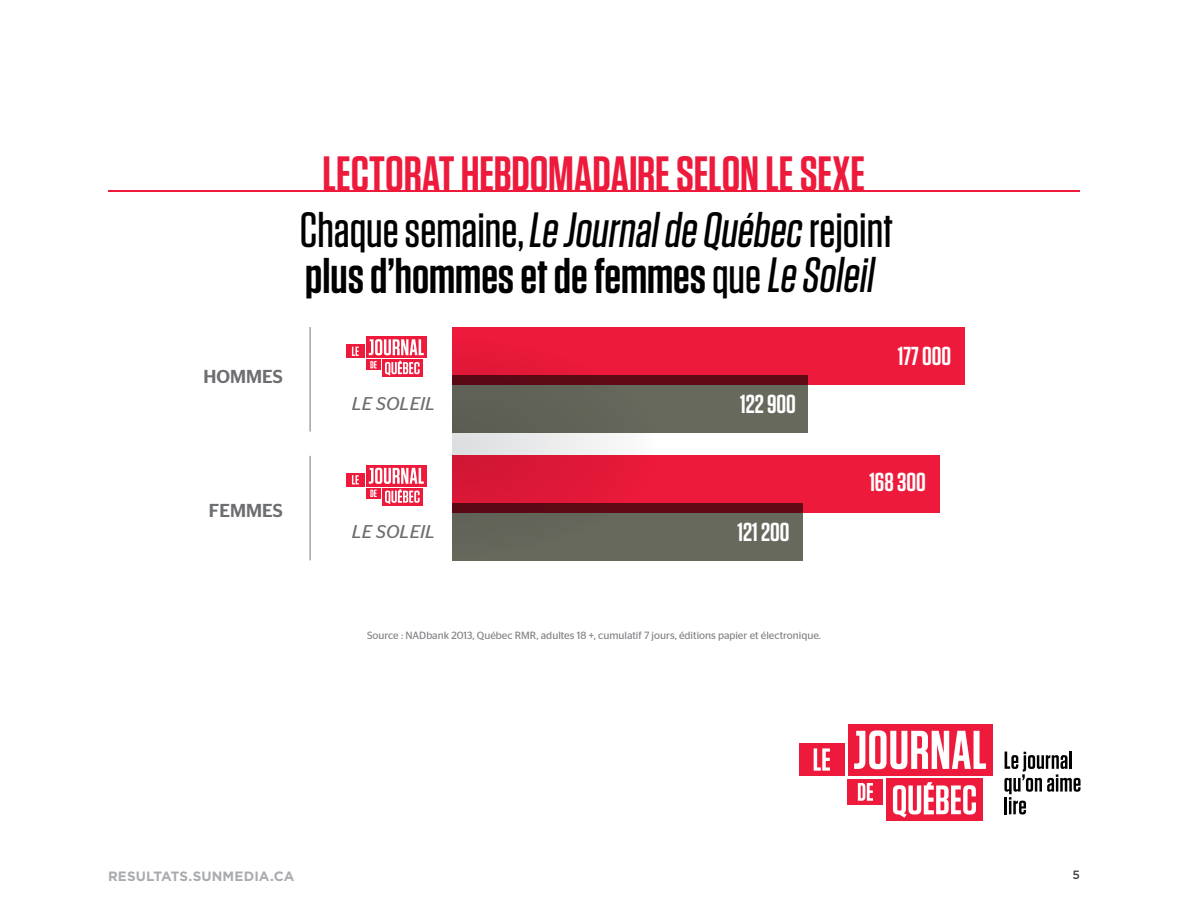
<style>
.page{position:relative;width:1188px;height:918px;background:#fff}
.page>*{position:absolute;margin:0;border:0;box-sizing:border-box;transform-origin:0 0}
.t1{font:500 49.5px "Tungsten";color:#000}
.t2{font:600 49.5px "Tungsten";color:#000}
.t3{font:600 49.5px "Tungsten";letter-spacing:-.005em;color:#ed1a3c}
.t4{font:600 25.95px "Tungsten";color:#fff}
.t5{font:500 18.75px "Stag Sans";color:#6d6e71}
.t6{font:italic 18.45px "Stag Sans";color:#6d6e71}
.t7{font:700 13.5px "Gotham";letter-spacing:.005em;color:#a9abae}
.t8{font:500 12px "Gotham";color:#44423f}
.t9{font:10.5px "Stag Sans";color:#808285}
.s1{font-weight:500}
</style>
<div class="page">
<hr style="left:1069px;top:751px;width:3px;height:18px;background:#000">
<svg style="left:1004px;top:752px;width:77px;height:62px"></svg>
<div style="left:886px;top:779px;width:96px;height:42px;background:#ed1a3b"></div>
<svg style="left:893px;top:782px;width:83px;height:36px"></svg>
<div style="left:848px;top:779px;width:35px;height:26px;background:#ed1a3b"></div>
<div style="left:848px;top:724px;width:144px;height:52px;background:#ed1a3b"></div>
<svg style="left:858px;top:783px;width:15px;height:18px"></svg>
<div style="left:799px;top:743px;width:45px;height:33px;background:#ed1a3b"></div>
<svg style="left:814px;top:748px;width:16px;height:23px"></svg>
<svg style="left:854px;top:730px;width:132px;height:39px"></svg>
<svg style="left:452px;top:432px;width:208px;height:129px"></svg>
<div style="left:452px;top:456px;width:487px;height:57px;background:linear-gradient(to right,#da1736,#f41b3d)"></div>
<hr style="left:108px;top:190px;width:972px;height:2px;background:#ed1a3c">
<div style="left:452px;top:328px;width:513px;height:57px;background:#ed1a3b"></div>
<svg style="left:452px;top:375px;width:356px;height:57px;background:#63554d"></svg>
<svg style="left:452px;top:503px;width:351px;height:57px;background:#65574f"></svg>
<hr style="left:309px;top:327px;width:2px;height:105px;background:#a7a9ac">
<hr style="left:309px;top:456px;width:2px;height:104px;background:#a7a9ac">
<div style="left:382px;top:359px;width:40px;height:18px;background:#ed1a3b"></div>
<svg style="left:385px;top:361px;width:35px;height:15px"></svg>
<div style="left:366px;top:359px;width:15px;height:11px;background:#ed1a3b"></div>
<div style="left:366px;top:336px;width:60px;height:22px;background:#ed1a3b"></div>
<svg style="left:370px;top:361px;width:7px;height:7px"></svg>
<div style="left:346px;top:345px;width:19px;height:13px;background:#ed1a3b"></div>
<svg style="left:352px;top:347px;width:7px;height:9px"></svg>
<svg style="left:369px;top:339px;width:55px;height:16px"></svg>
<div style="left:382px;top:488px;width:40px;height:17px;background:#ed1a3b"></div>
<div style="left:366px;top:488px;width:15px;height:11px;background:#ed1a3b"></div>
<svg style="left:366px;top:465px;width:60px;height:22px"></svg>
<div style="left:346px;top:473px;width:19px;height:14px;background:#ed1a3b"></div>
<svg style="left:352px;top:475px;width:7px;height:9px"></svg>
<svg style="left:369px;top:468px;width:55px;height:36px"></svg>
<h1 class="t3" style="left:323px;top:148px;width:544px">LECTORAT HEBDOMADAIRE SELON LE SEXE</h1>
<h1 class="t1" style="left:300px;top:204px;width:595px">Chaque semaine,Le Journalde Québecrejoint</h1>
<h3 class="t5" style="left:203px;top:365px;width:81px">HOMMES</h3>
<h3 class="t5" style="left:209px;top:500px;width:75px">FEMMES</h3>
<h1 class="t2" style="left:305px;top:249px;width:577px">plus d’hommes et de femmes <span class="s1">queLe Soleil</span></h1>
<h3 class="t6" style="left:352px;top:393px;width:85px">LE SOLEIL</h3>
<h2 class="t4" style="left:740px;top:390px;width:57px">122 900</h2>
<h2 class="t4" style="left:898px;top:342px;width:55px">177 000</h2>
<h3 class="t6" style="left:352px;top:522px;width:85px">LE SOLEIL</h3>
<h2 class="t4" style="left:738px;top:518px;width:54px">121 200</h2>
<h2 class="t4" style="left:869px;top:469px;width:58px">168 300</h2>
<p class="t9" style="left:367px;top:630px;width:455px">Source : NADbank 2013, Québec RMR, adultes 18 +, cumulatif 7 jours, éditions papier et électronique.</p>
<p class="t7" style="left:108px;top:868px;width:188px">RESULTATS.SUNMEDIA.CA</p>
<p class="t8" style="left:1073px;top:868px;width:9px">5</p>
</div>
